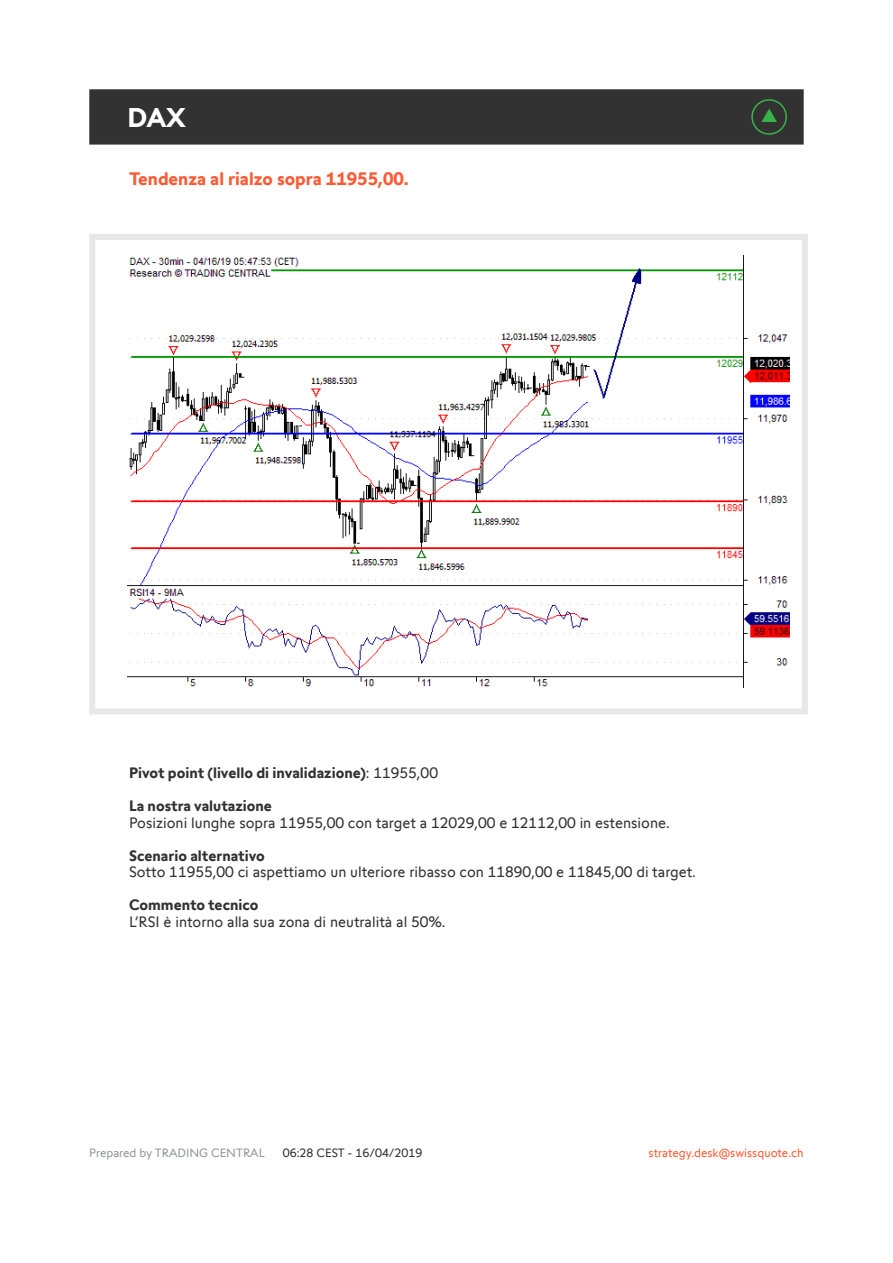
<style>
.page{position:relative;width:893px;height:1263px;background:#fff}
.page>*{position:absolute;margin:0;border:0;box-sizing:border-box;transform-origin:0 0}
.t1{font:700 27px "Swissquote CT";color:#fff}
.t2{font:700 18px "Swissquote CT";color:#fa5b35}
.t3{font:15px "Swissquote CT";color:#323232}
.t4{font:700 15px "Swissquote CT";color:#323232}
.t5{font:12px "Swissquote CT";color:#fa5b35}
.t6{font:12px "Swissquote CT";color:#939598}
.t7{font:12px "Swissquote CT";color:#323232}
.s1{font-weight:400}
</style>
<div class="page">
<div style="left:89px;top:234px;width:719px;height:480px;border:6px solid #e9e8e7"></div>
<div style="left:89px;top:89px;width:715px;height:56px;background:#323232;border:2px solid #323232"></div>
<img style="left:128px;top:255px;width:661px;height:432px">
<svg style="left:751px;top:99px;width:36px;height:36px"></svg>
<h1 class="t1" style="left:128px;top:101px;width:60px">DAX</h1>
<p class="t2" style="left:129px;top:168px;width:281px">Tendenza al rialzo sopra 11955,00.</p>
<p class="t4" style="left:129px;top:764px;width:310px">Pivot point (livello di invalidazione)<span class="s1">: 11955,00</span></p>
<p class="t4" style="left:129px;top:797px;width:144px">La nostra valutazione</p>
<p class="t3" style="left:129px;top:814px;width:542px">Posizioni lunghe sopra 11955,00 con target a 12029,00 e 12112,00 in estensione.</p>
<p class="t4" style="left:129px;top:846px;width:137px">Scenario alternativo</p>
<p class="t3" style="left:129px;top:863px;width:568px">Sotto 11955,00 ci aspettiamo un ulteriore ribasso con 11890,00 e 11845,00 di target.</p>
<p class="t4" style="left:129px;top:896px;width:131px">Commento tecnico</p>
<p class="t3" style="left:129px;top:913px;width:318px">L’RSI è intorno alla sua zona di neutralità al 50%.</p>
<p class="t6" style="left:89px;top:1145px;width:177px">Prepared by TRADING CENTRAL</p>
<p class="t7" style="left:283px;top:1145px;width:141px">06:28 CEST - 16/04/2019</p>
<p class="t5" style="left:649px;top:1145px;width:157px">strategy.desk@swissquote.ch</p>
</div>
